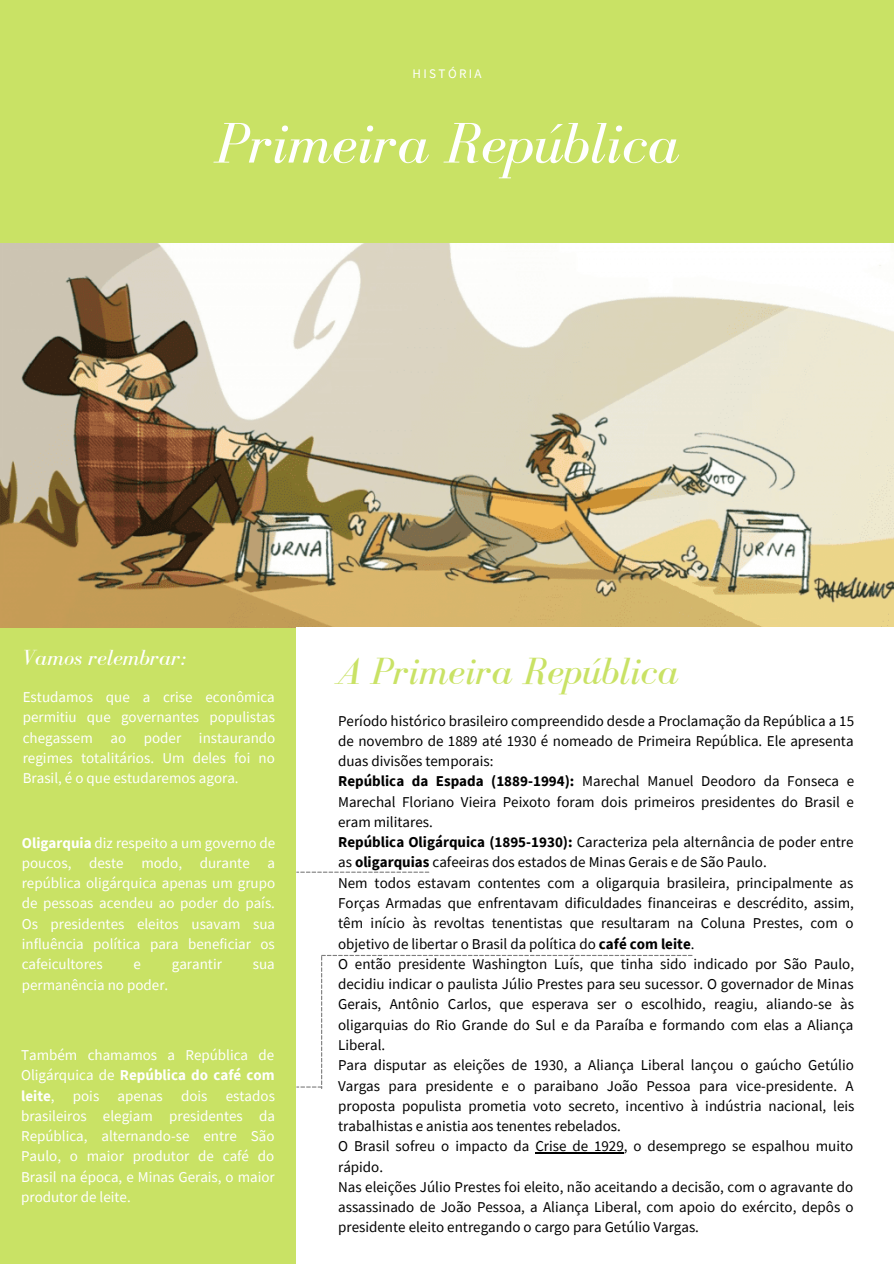
<style>
.page{position:relative;width:894px;height:1264px;background:#fff}
.page>*{position:absolute;margin:0;border:0;box-sizing:border-box;transform-origin:0 0}
.t1{font:italic 58.95px "Bodoni FLF";color:#fff}
.t2{font:italic 39px "Bodoni FLF";color:#c9e265}
.t3{font:italic 22.5px "Bodoni FLF";color:#fff}
.t4{font:15px/20.2px "Source Sans Pro";color:#000;text-align:justify}
.t5{font:15px/20.2px "Source Sans Pro";color:#fff;text-align:justify}
.t6{font:13.05px "Source Sans Pro";letter-spacing:.18em;color:#fff}
.s1{font-weight:700}
</style>
<div class="page">
<div style="left:0;top:0;width:893px;height:243px;background:#c9e265"></div>
<div style="left:0;top:627px;width:297px;height:636px;background:#c9e265"></div>
<img style="left:0;top:243px;width:893px;height:384px">
<div style="left:296px;top:627px;width:597px;height:636px;background:#fff"></div>
<hr style="left:535px;top:1152px;width:88px;height:1px;background:#000">
<svg style="left:296px;top:871px;width:133px;height:1px"></svg>
<svg style="left:296px;top:954px;width:396px;height:134px"></svg>
<p class="t6" style="left:412px;top:65px;width:71px">HISTÓRIA</p>
<p class="t1" style="left:215px;top:111px;width:466px">Primeira República</p>
<p class="t3" style="left:22px;top:645px;width:166px">Vamos relembrar:</p>
<p class="t5" style="left:23px;top:686px;width:254px">Estudamos que a crise econômica permitiu que governantes populistas chegassem ao poder instaurando regimes totalitários. Um deles foi no Brasil, é o que estudaremos agora.</p>
<p class="t5" style="left:22px;top:832px;width:255px"><span class="s1">Oligarquia</span> diz respeito a um governo de poucos, deste modo, durante a república oligárquica apenas um grupo de pessoas acendeu ao poder do país.<br>Os presidentes eleitos usavam sua influência política para beneficiar os cafeicultores</p>
<p class="t5" style="left:133px;top:953px;width:9px">e</p>
<p class="t5" style="left:172px;top:953px;width:52px">garantir</p>
<p class="t5" style="left:252px;top:953px;width:24px">sua</p>
<p class="t5" style="left:22px;top:974px;width:148px">permanência no poder.</p>
<p class="t5" style="left:21px;top:1044px;width:255px">Também chamamos a República de Oligárquica de <span class="s1">República do café com leite</span>, pois apenas dois estados brasileiros elegiam presidentes da República, alternando-se entre São Paulo, o maior produtor de café do Brasil na época, e Minas Gerais, o maior produtor de leite.</p>
<p class="t2" style="left:336px;top:650px;width:344px">A Primeira República</p>
<p class="t4" style="left:338px;top:710px;width:517px">Período histórico brasileiro compreendido desde a Proclamação da República a 15 de novembro de 1889 até 1930 é nomeado de Primeira República. Ele apresenta duas divisões temporais:</p>
<p class="t4" style="left:338px;top:771px;width:517px"><span class="s1">República da Espada (1889-1994):</span> Marechal Manuel Deodoro da Fonseca e Marechal Floriano Vieira Peixoto foram dois primeiros presidentes do Brasil e eram militares.</p>
<p class="t4" style="left:338px;top:831px;width:517px"><span class="s1">República Oligárquica (1895-1930):</span> Caracteriza pela alternância de poder entre as <span class="s1">oligarquias</span> cafeeiras dos estados de Minas Gerais e de São Paulo.</p>
<p class="t4" style="left:338px;top:872px;width:517px">Nem todos estavam contentes com a oligarquia brasileira, principalmente as Forças Armadas que enfrentavam dificuldades financeiras e descrédito, assim, têm início às revoltas tenentistas que resultaram na Coluna Prestes, com o objetivo de libertar o Brasil da política do <span class="s1">café com leite</span>.</p>
<p class="t4" style="left:338px;top:953px;width:517px">O então presidente Washington Luís, que tinha sido indicado por São Paulo, decidiu indicar o paulista Júlio Prestes para seu sucessor. O governador de Minas Gerais, Antônio Carlos, que esperava ser o escolhido, reagiu, aliando-se às oligarquias do Rio Grande do Sul e da Paraíba e formando com elas a Aliança Liberal.</p>
<p class="t4" style="left:338px;top:1054px;width:517px">Para disputar as eleições de 1930, a Aliança Liberal lançou o gaúcho Getúlio Vargas para presidente e o paraibano João Pessoa para vice-presidente. A proposta populista prometia voto secreto, incentivo à indústria nacional, leis trabalhistas e anistia aos tenentes rebelados.</p>
<p class="t4" style="left:338px;top:1135px;width:516px">O Brasil sofreu o impacto da Crise de 1929, o desemprego se espalhou muito rápido.</p>
<p class="t4" style="left:338px;top:1176px;width:517px">Nas eleições Júlio Prestes foi eleito, não aceitando a decisão, com o agravante do assassinado de João Pessoa, a Aliança Liberal, com apoio do exército, depôs o presidente eleito entregando o cargo para Getúlio Vargas.</p>
</div>
